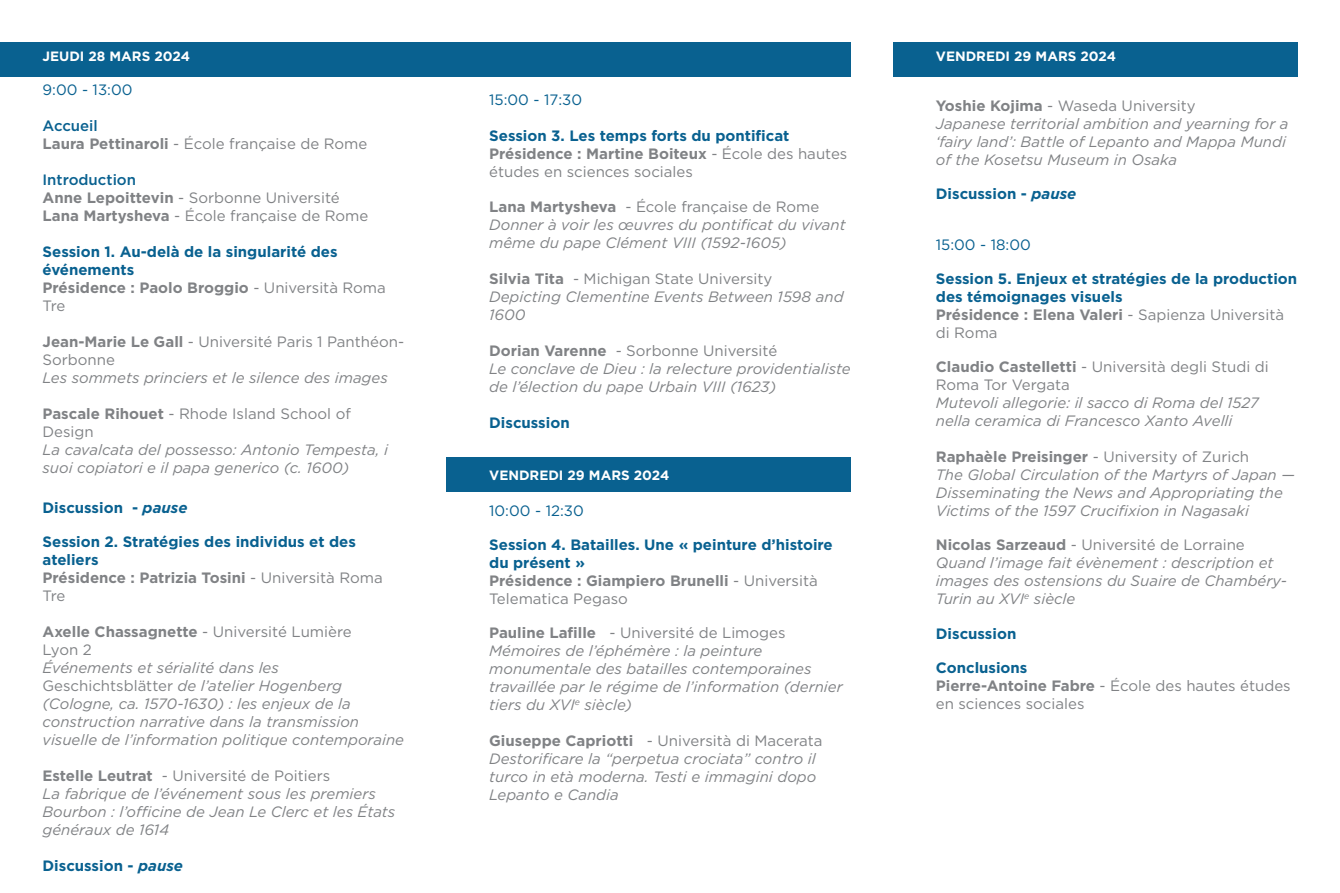
<style>
.page{position:relative;width:1340px;height:893px;background:#fff}
.page>*{position:absolute;margin:0;border:0;box-sizing:border-box;transform-origin:0 0}
.t1{font:italic 15px/18px "Gotham";color:#808285}
.t2{font:15px/18px "Gotham";color:#808285}
.t3{font:700 15px/18px "Gotham";color:#096190}
.t4{font:700 15px/18px "Gotham";color:#808285}
.t5{font:15px "Gotham";color:#096190}
.t6{font:500 15px "Gotham";color:#096190}
.t7{font:700 13.5px "Gotham";color:#fff}
.s1{font-weight:700}
.s2{font-weight:400}
.s3{font-style:italic}
.s4{font-style:normal}
</style>
<div class="page">
<div style="left:446px;top:458px;width:404px;height:34px;background:#096190"></div>
<div style="left:893px;top:43px;width:404px;height:34px;background:#096190"></div>
<div style="left:0;top:43px;width:404px;height:34px;background:#096190"></div>
<div style="left:393px;top:43px;width:457px;height:34px;background:#096190"></div>
<p class="t7" style="left:43px;top:47px;width:149px">JEUDI 28 MARS 2024</p>
<p class="t5" style="left:43px;top:80px;width:91px">9:00 - 13:00</p>
<p class="t6" style="left:43px;top:116px;width:57px">Accueil</p>
<p class="t2" style="left:43px;top:134px;width:326px"><span class="s1">Laura Pettinaroli</span> - École française de Rome</p>
<p class="t6" style="left:43px;top:170px;width:95px">Introduction</p>
<p class="t2" style="left:43px;top:188px;width:299px"><span class="s1">Anne Lepoittevin</span> - Sorbonne Université</p>
<p class="t2" style="left:43px;top:206px;width:327px"><span class="s1">Lana Martysheva</span> - École française de Rome</p>
<p class="t3" style="left:43px;top:243px;width:296px">Session 1. Au-delà de la singularité des événements</p>
<p class="t4" style="left:43px;top:279px;width:345px">Présidence : Paolo Broggio <span class="s2">- Università Roma<br>Tre</span></p>
<p class="t2" style="left:43px;top:332px;width:363px"><span class="s1">Jean-Marie Le Gall</span> - Université Paris 1 Panthéon-<br>Sorbonne</p>
<p class="t1" style="left:43px;top:368px;width:347px">Les sommets princiers et le silence des images</p>
<p class="t2" style="left:43px;top:404px;width:310px"><span class="s1">Pascale Rihouet</span> - Rhode Island School of<br>Design</p>
<p class="t1" style="left:43px;top:440px;width:347px">La cavalcata del possesso: Antonio Tempesta, i suoi copiatori e il papa generico (c. 1600)</p>
<p class="t3" style="left:43px;top:498px;width:146px">Discussion - <span class="s3">pause</span></p>
<p class="t3" style="left:43px;top:532px;width:315px">Session 2. Stratégies des individus et des ateliers</p>
<p class="t4" style="left:43px;top:568px;width:342px">Présidence : Patrizia Tosini <span class="s2">- Università Roma<br>Tre</span></p>
<p class="t2" style="left:43px;top:622px;width:310px"><span class="s1">Axelle Chassagnette</span> - Université Lumière<br>Lyon 2</p>
<p class="t1" style="left:43px;top:658px;width:363px">Événements et sérialité dans les <span class="s4">Geschichtsblätter</span> de l’atelier Hogenberg (Cologne, ca. 1570-1630) : les enjeux de la construction narrative dans la transmission visuelle de l’information politique contemporaine</p>
<p class="t2" style="left:43px;top:766px;width:289px"><span class="s1">Estelle Leutrat</span> - Université de Poitiers</p>
<p class="t1" style="left:43px;top:784px;width:354px">La fabrique de l’événement sous les premiers<br>Bourbon : l’officine de Jean Le Clerc et les États généraux de 1614</p>
<p class="t3" style="left:43px;top:856px;width:142px">Discussion - <span class="s3">pause</span></p>
<p class="t5" style="left:489px;top:90px;width:94px">15:00 - 17:30</p>
<p class="t3" style="left:489px;top:127px;width:302px">Session 3. Les temps forts du pontificat</p>
<p class="t2" style="left:489px;top:145px;width:360px"><span class="s1">Présidence : Martine Boiteux</span> - École des hautes études en sciences sociales</p>
<p class="t2" style="left:489px;top:197px;width:332px"><span class="s1">Lana Martysheva</span> - École française de Rome</p>
<p class="t1" style="left:489px;top:215px;width:358px">Donner à voir les œuvres du pontificat du vivant même du pape Clément VIII (1592-1605)</p>
<p class="t2" style="left:489px;top:269px;width:285px"><span class="s1">Silvia Tita</span> - Michigan State University</p>
<p class="t1" style="left:489px;top:287px;width:356px">Depicting Clementine Events Between 1598 and<br>1600</p>
<p class="t2" style="left:489px;top:341px;width:289px"><span class="s1">Dorian Varenne</span> - Sorbonne Université</p>
<p class="t1" style="left:489px;top:359px;width:363px">Le conclave de Dieu : la relecture providentialiste de l’élection du pape Urbain VIII (1623)</p>
<p class="t3" style="left:489px;top:413px;width:82px">Discussion</p>
<p class="t7" style="left:489px;top:466px;width:182px">VENDREDI 29 MARS 2024</p>
<p class="t5" style="left:489px;top:501px;width:96px">10:00 - 12:30</p>
<p class="t3" style="left:489px;top:536px;width:345px">Session 4. Batailles. Une « peinture d’histoire du présent »</p>
<p class="t4" style="left:489px;top:572px;width:330px">Présidence : Giampiero Brunelli <span class="s2">- Università<br>Telematica Pegaso</span></p>
<p class="t2" style="left:489px;top:624px;width:298px"><span class="s1">Pauline Lafille</span> - Université de Limoges</p>
<p class="t1" style="left:489px;top:642px;width:355px">Mémoires de l’éphémère : la peinture monumentale des batailles contemporaines travaillée par le régime de l’information (dernier tiers du XVI<sup>e</sup> siècle)</p>
<p class="t2" style="left:489px;top:732px;width:335px"><span class="s1">Giuseppe Capriotti</span> - Università di Macerata</p>
<p class="t1" style="left:489px;top:750px;width:328px;text-align:justify">Destorificare la “perpetua crociata” contro il turco in età moderna. Testi e immagini dopo Lepanto e Candia</p>
<p class="t7" style="left:935px;top:47px;width:182px">VENDREDI 29 MARS 2024</p>
<p class="t2" style="left:935px;top:97px;width:261px"><span class="s1">Yoshie Kojima</span> - Waseda University</p>
<p class="t1" style="left:935px;top:115px;width:354px">Japanese territorial ambition and yearning for a ‘fairy land’: Battle of Lepanto and Mappa Mundi of the Kosetsu Museum in Osaka</p>
<p class="t3" style="left:935px;top:185px;width:142px">Discussion - <span class="s3">pause</span></p>
<p class="t5" style="left:935px;top:235px;width:97px">15:00 - 18:00</p>
<p class="t3" style="left:935px;top:270px;width:363px">Session 5. Enjeux et stratégies de la production des témoignages visuels</p>
<p class="t2" style="left:935px;top:305px;width:350px"><span class="s1">Présidence : Elena Valeri</span> - Sapienza Università di Roma</p>
<p class="t2" style="left:935px;top:358px;width:334px"><span class="s1">Claudio Castelletti</span> - Università degli Studi di<br>Roma Tor Vergata</p>
<p class="t1" style="left:935px;top:394px;width:324px">Mutevoli allegorie: il sacco di Roma del 1527 nella ceramica di Francesco Xanto Avelli</p>
<p class="t2" style="left:935px;top:448px;width:315px"><span class="s1">Raphaèle Preisinger</span> - University of Zurich</p>
<p class="t1" style="left:935px;top:466px;width:360px">The Global Circulation of the Martyrs of Japan —<br>Disseminating the News and Appropriating the<br>Victims of the 1597 Crucifixion in Nagasaki</p>
<p class="t2" style="left:935px;top:536px;width:310px"><span class="s1">Nicolas Sarzeaud</span> - Université de Lorraine</p>
<p class="t1" style="left:935px;top:554px;width:353px">Quand l’image fait évènement : description et images des ostensions du Suaire de Chambéry-<br>Turin au XVI<sup>e</sup> siècle</p>
<p class="t3" style="left:935px;top:624px;width:82px">Discussion</p>
<p class="t3" style="left:935px;top:658px;width:93px">Conclusions</p>
<p class="t2" style="left:935px;top:676px;width:356px"><span class="s1">Pierre-Antoine Fabre</span> - École des hautes études en sciences sociales</p>
</div>
